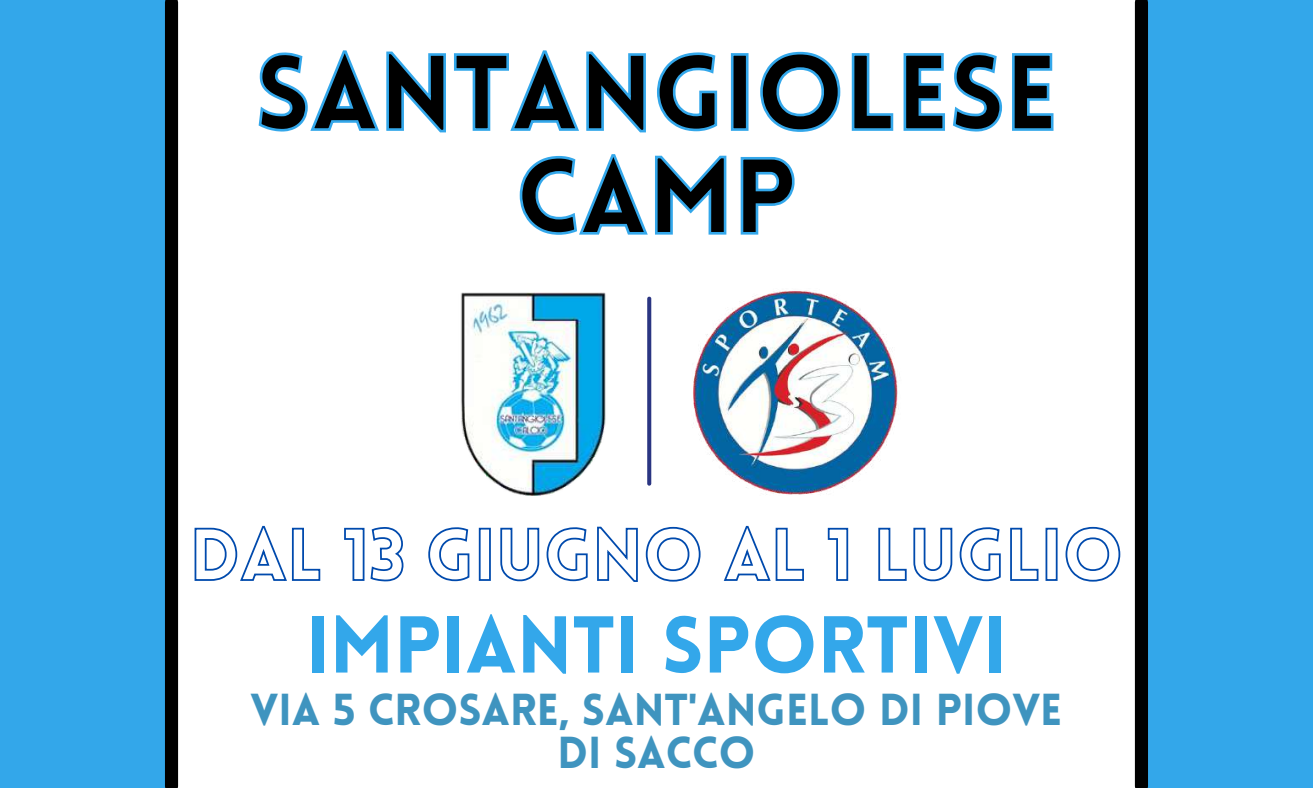
<style>
.page{position:relative;width:1313px;height:788px;background:#fff}
.page>*{position:absolute;margin:0;border:0;box-sizing:border-box;transform-origin:0 0}
.t1{font:900 105px/103.6px "Lovelo";color:#000;text-align:center}
.t2{font:900 78.75px "Lovelo";color:#33a7ea}
.t3{font:900 43.75px/43.4px "Lovelo";color:#3f94bf;text-align:center}
</style>
<div class="page">
<div style="left:0;top:0;width:1312px;height:788px;background:#33a7ea"></div>
<div style="left:171px;top:0;width:970px;height:788px;background:#fff"></div>
<div style="left:165px;top:2px;width:13px;height:784px;background:#000"></div>
<div style="left:1134px;top:2px;width:14px;height:784px;background:#000"></div>
<svg style="left:258px;top:50px;width:796px;height:83px"></svg>
<svg style="left:519px;top:154px;width:276px;height:81px"></svg>
<img style="left:693px;top:291px;width:206px;height:204px">
<svg style="left:647px;top:298px;width:4px;height:185px"></svg>
<img style="left:460px;top:293px;width:146px;height:202px">
<svg style="left:194px;top:525px;width:927px;height:57px"></svg>
<h1 class="t1" style="left:255px;top:51px;width:804px">SANTANGIOLESE<br>CAMP</h1>
<h2 class="t2" style="left:306px;top:613px;width:703px">IMPIANTI SPORTIVI</h2>
<p class="t3" style="left:251px;top:692px;width:813px">VIA 5 CROSARE, SANT'ANGELO DI PIOVE<br>DI SACCO</p>
</div>
